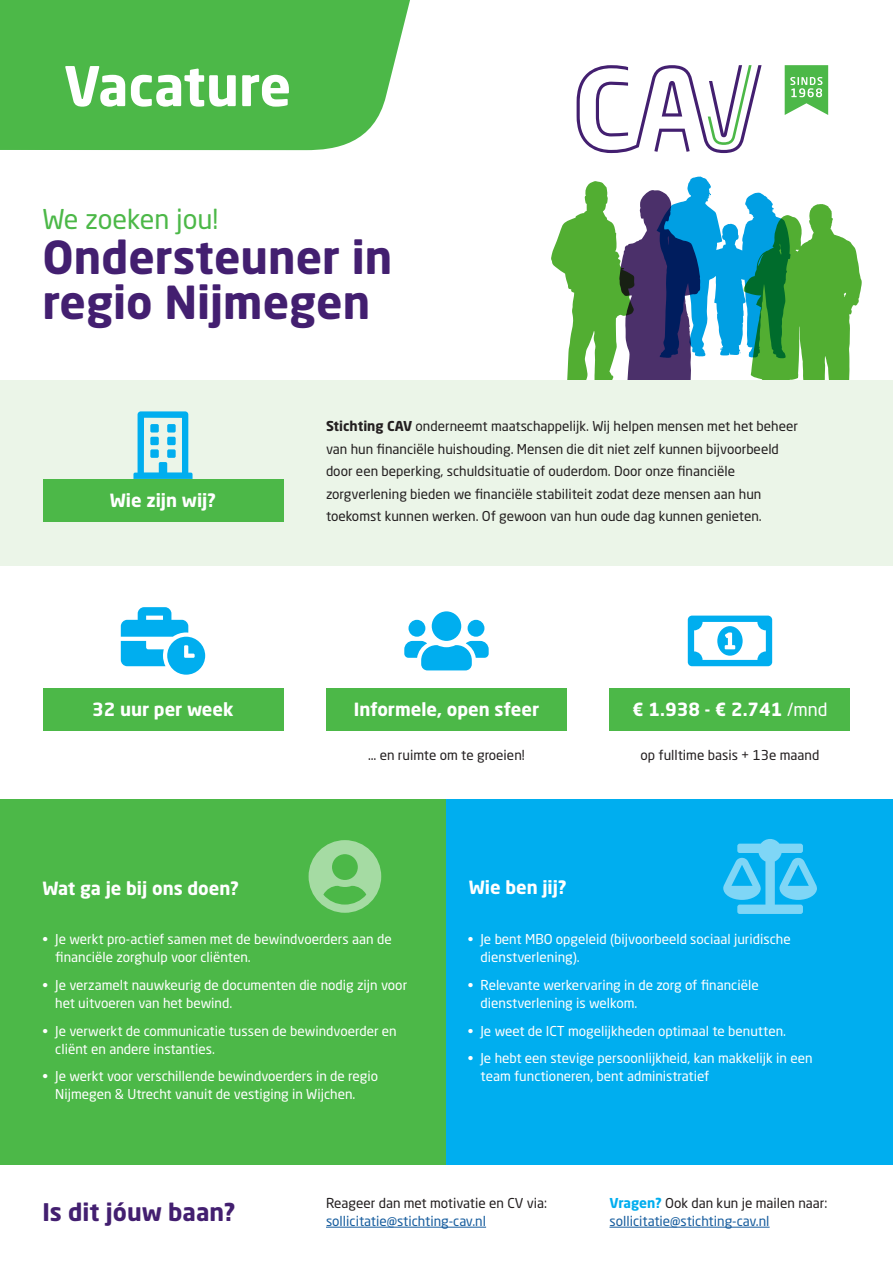
<style>
.page{position:relative;width:893px;height:1263px;background:#fff}
.page>*{position:absolute;margin:0;border:0;box-sizing:border-box;transform-origin:0 0}
.Gemeentenieuws_brood{font:700 54px "Neo Sans Std";color:#fff}
.Gemeentenieuws_brood-2{font:700 45px/45px "Neo Sans Std";color:#431f70}
.Gemeentenieuws_brood-3{font:27px "Neo Sans Std";color:#4cb848}
.Gemeentenieuws_brood-4{font:700 24px "Neo Sans Std";color:#431f70}
.Gemeentenieuws_brood-5{font:700 18px "Neo Sans Std";color:#fff}
.t1{font:13.5px/18px "Neo Sans Std";color:#fff}
.Gemeentenieuws_brood-6{font:13.5px/22.5px "Neo Sans Std";color:#231f20}
.Gemeentenieuws_brood-7{font:13.5px/18px "Neo Sans Std";color:#175d9e}
.s1{font-weight:700}
.s2{font-weight:400}
.s3{font-weight:700;color:#00aeef}
.s4{color:#231f20}
</style>
<div class="page">
<svg style="left:551px;top:176px;width:311px;height:205px"></svg>
<div style="left:0;top:381px;width:893px;height:185px;background:#ebf5e8"></div>
<div style="left:0;top:799px;width:446px;height:366px;background:#4cb848"></div>
<div style="left:446px;top:799px;width:447px;height:366px;background:#00aeef"></div>
<div style="left:43px;top:688px;width:240px;height:42px;background:#4cb848"></div>
<div style="left:326px;top:688px;width:241px;height:42px;background:#4cb848"></div>
<div style="left:609px;top:688px;width:241px;height:42px;background:#4cb848"></div>
<div style="left:43px;top:479px;width:240px;height:42px;background:#4cb848"></div>
<hr style="left:326px;top:1227px;width:160px;height:1px;background:#175d9e">
<hr style="left:609px;top:1227px;width:161px;height:1px;background:#175d9e">
<svg style="left:577px;top:65px;width:185px;height:88px"></svg>
<svg style="left:785px;top:65px;width:43px;height:50px"></svg>
<div style="left:0;top:0;width:410px;height:150px;background:#4cb848"></div>
<p class="Gemeentenieuws_brood" style="left:64px;top:52px;width:229px">Vacature</p>
<p class="Gemeentenieuws_brood-3" style="left:43px;top:203px;width:177px">We zoeken jou!</p>
<p class="Gemeentenieuws_brood-2" style="left:43px;top:234px;width:351px">Ondersteuner in regio Nijmegen</p>
<p class="Gemeentenieuws_brood-5" style="left:110px;top:489px;width:108px">Wie zijn wij?</p>
<p class="Gemeentenieuws_brood-6" style="left:326px;top:415px;width:473px"><span class="s1">Stichting CAV</span> onderneemt maatschappelijk. Wij helpen mensen met het beheer van hun financiële huishouding. Mensen die dit niet zelf kunnen bijvoorbeeld door een beperking, schuldsituatie of ouderdom. Door onze financiële zorgverlening bieden we financiële stabiliteit zodat deze mensen aan hun toekomst kunnen werken. Of gewoon van hun oude dag kunnen genieten.</p>
<p class="Gemeentenieuws_brood-5" style="left:92px;top:698px;width:143px">32 uur per week</p>
<p class="Gemeentenieuws_brood-5" style="left:354px;top:698px;width:187px">Informele, open sfeer</p>
<p class="Gemeentenieuws_brood-5" style="left:632px;top:698px;width:197px">€ 1.938 - € 2.741 <span class="s2">/mnd</span></p>
<p class="Gemeentenieuws_brood-6" style="left:640px;top:743px;width:180px">op fulltime basis + 13e maand</p>
<p class="Gemeentenieuws_brood-6" style="left:368px;top:743px;width:158px">… en ruimte om te groeien!</p>
<p class="Gemeentenieuws_brood-5" style="left:43px;top:876px;width:198px">Wat ga je bij ons doen?</p>
<p class="Gemeentenieuws_brood-5" style="left:469px;top:876px;width:99px">Wie ben jij?</p>
<p class="t1" style="left:55px;top:930px;width:338px;text-indent:-13px">• Je werkt pro-actief samen met de bewindvoerders aan de financiële zorghulp voor cliënten.</p>
<p class="t1" style="left:55px;top:976px;width:353px;text-indent:-13px">• Je verzamelt nauwkeurig de documenten die nodig zijn voor het uitvoeren van het bewind.</p>
<p class="t1" style="left:55px;top:1021px;width:343px;text-indent:-13px">• Je verwerkt de communicatie tussen de bewindvoerder en cliënt en andere instanties.</p>
<p class="t1" style="left:55px;top:1067px;width:324px;text-indent:-13px">• Je werkt voor verschillende bewindvoerders in de regio<br>Nijmegen &amp; Utrecht vanuit de vestiging in Wijchen.</p>
<p class="t1" style="left:480px;top:930px;width:312px;text-indent:-13px">• Je bent MBO opgeleid (bijvoorbeeld sociaal juridische dienstverlening).</p>
<p class="t1" style="left:480px;top:976px;width:280px;text-indent:-13px">• Relevante werkervaring in de zorg of financiële dienstverlening is welkom.</p>
<p class="t1" style="left:468px;top:1021px;width:320px">• Je weet de ICT mogelijkheden optimaal te benutten.</p>
<p class="t1" style="left:480px;top:1049px;width:334px;text-indent:-13px">• Je hebt een stevige persoonlijkheid, kan makkelijk in een team functioneren, bent administratief</p>
<p class="Gemeentenieuws_brood-4" style="left:43px;top:1197px;width:195px">Is dit jóuw baan?</p>
<p class="Gemeentenieuws_brood-6" style="left:326px;top:1192px;width:223px">Reageer dan met motivatie en CV via:</p>
<p class="Gemeentenieuws_brood-7" style="left:326px;top:1212px;width:162px">sollicitatie@stichting-cav.nl</p>
<p class="Gemeentenieuws_brood-7" style="left:609px;top:1194px;width:219px"><span class="s3">Vragen?</span> <span class="s4">Ook dan kun je mailen naar: </span>sollicitatie@stichting-cav.nl</p>
</div>
